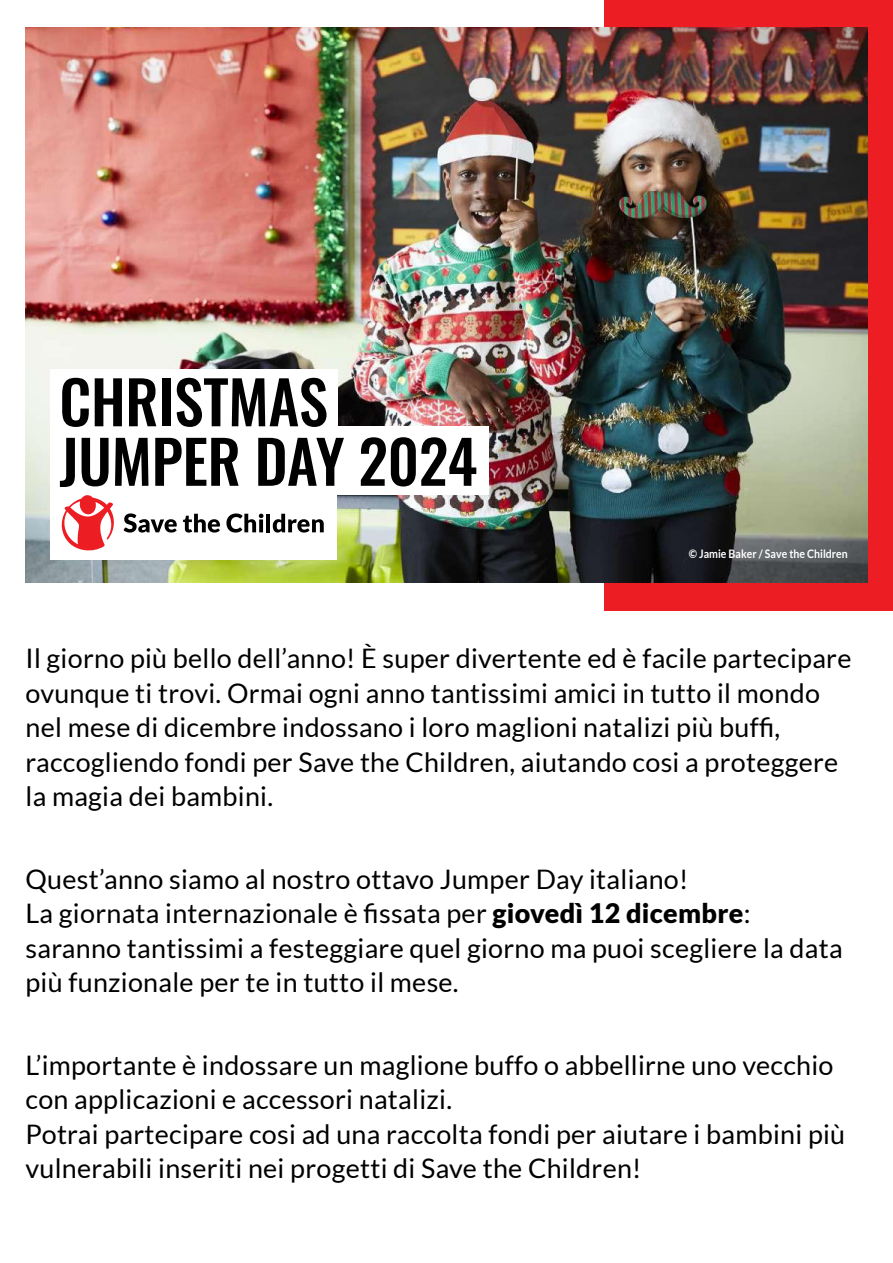
<style>
.page{position:relative;width:893px;height:1263px;background:#fff}
.page>*{position:absolute;margin:0;border:0;box-sizing:border-box;transform-origin:0 0}
.t1{font:500 59.25px/59.6px "Oswald";letter-spacing:-.005em;color:#000}
.t2{font:26.85px/34.5px "Lato";letter-spacing:.01em;color:#000}
.t3{font:700 11.7px "Lato";color:#fff;scale:.9 1}
.s1{font-weight:900}
</style>
<div class="page">
<div style="left:604px;top:0;width:289px;height:610px;background:#ed1d24"></div>
<img style="left:26px;top:28px;width:841px;height:555px">
<div style="left:50px;top:369px;width:288px;height:68px;background:#fff"></div>
<div style="left:50px;top:426px;width:438px;height:69px;background:#fff"></div>
<div style="left:50px;top:487px;width:286px;height:72px;background:#fff"></div>
<svg style="left:124px;top:513px;width:53px;height:20px"></svg>
<svg style="left:183px;top:514px;width:37px;height:18px"></svg>
<svg style="left:226px;top:513px;width:37px;height:20px"></svg>
<hr style="left:267px;top:514px;width:3px;height:18px;background:#000">
<svg style="left:273px;top:514px;width:51px;height:18px"></svg>
<svg style="left:61px;top:495px;width:53px;height:56px"></svg>
<h1 class="t1" style="left:59px;top:367px;width:420px">CHRISTMAS<br>JUMPER DAY 2024</h1>
<p class="t3" style="left:689px;top:547px;width:178px">© Jamie Baker / Save the Children</p>
<p class="t2" style="left:26px;top:641px;width:827px">Il giorno più bello dell’anno! è super divertente ed è facile partecipare ovunque ti trovi. Ormai ogni anno tantissimi amici in tutto il mondo nel mese di dicembre indossano i loro maglioni natalizi più buffi, raccogliendo fondi per Save the Children, aiutando cosi a proteggere la magia dei bambini.</p>
<p class="t2" style="left:26px;top:861px;width:819px">Quest’anno siamo al nostro ottavo Jumper Day italiano!<br>La giornata internazionale è fissata per <span class="s1">giovedì 12 dicembre</span>: saranno tantissimi a festeggiare quel giorno ma puoi scegliere la data più funzionale per te in tutto il mese.</p>
<p class="t2" style="left:26px;top:1047px;width:821px">L’importante è indossare un maglione buffo o abbellirne uno vecchio con applicazioni e accessori natalizi.<br>Potrai partecipare cosi ad una raccolta fondi per aiutare i bambini più vulnerabili inseriti nei progetti di Save the Children!</p>
</div>
